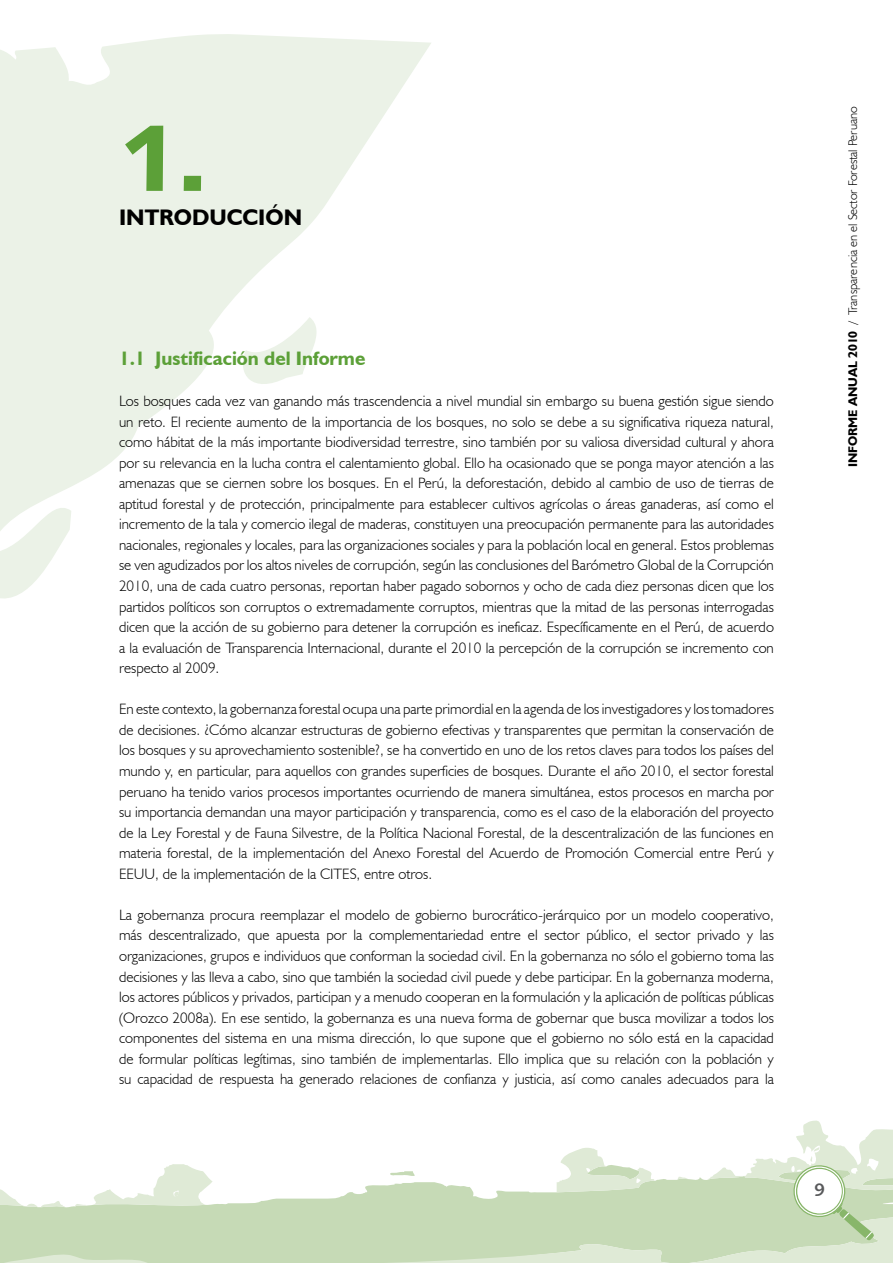
<style>
.page{position:relative;width:893px;height:1263px;background:#fff}
.page>*{position:absolute;margin:0;border:0;box-sizing:border-box;transform-origin:0 0}
.t1{font:94.5px "Humanist 531 BT Black A";color:#5ca038}
.t2{font:700 22.5px "Humanist 521 BT";color:#000}
.t3{font:700 19.5px "Humanist 521 BT";color:#5ca038}
.t4{font:18px "Humanist 531 BT Bold A";color:#58595b}
.t5{font:300 15px/20.5px "Humanist 521 BT";color:#000;text-align:justify}
.t6{font:300 12.6px "Humanist 521 BT";color:#000}
.s1{font-weight:700}
</style>
<div class="page">
<svg style="left:0;top:1120px;width:893px;height:143px"></svg>
<div style="left:797px;top:1169px;width:45px;height:44px;background:#fff;border-radius:50%"></div>
<svg style="left:0;top:34px;width:431px;height:565px;fill:#ebf2e7"></svg>
<svg style="left:241px;top:317px;width:77px;height:69px"></svg>
<h1 class="t1" style="left:119px;top:98px;width:90px">1.</h1>
<h2 class="t2" style="left:119px;top:204px;width:185px">INTRODUCCIÓN</h2>
<h3 class="t3" style="left:119px;top:346px;width:248px">1.1 Justificación del Informe</h3>
<p class="t5" style="left:119px;top:390px;width:656px">Los bosques cada vez van ganando más trascendencia a nivel mundial sin embargo su buena gestión sigue siendo un reto. El reciente aumento de la importancia de los bosques, no solo se debe a su significativa riqueza natural, como hábitat de la más importante biodiversidad terrestre, sino también por su valiosa diversidad cultural y ahora por su relevancia en la lucha contra el calentamiento global. Ello ha ocasionado que se ponga mayor atención a las amenazas que se ciernen sobre los bosques. En el Perú, la deforestación, debido al cambio de uso de tierras de aptitud forestal y de protección, principalmente para establecer cultivos agrícolas o áreas ganaderas, así como el incremento de la tala y comercio ilegal de maderas, constituyen una preocupación permanente para las autoridades nacionales, regionales y locales, para las organizaciones sociales y para la población local en general. Estos problemas se ven agudizados por los altos niveles de corrupción, según las conclusiones del Barómetro Global de la Corrupción 2010, una de cada cuatro personas, reportan haber pagado sobornos y ocho de cada diez personas dicen que los partidos políticos son corruptos o extremadamente corruptos, mientras que la mitad de las personas interrogadas dicen que la acción de su gobierno para detener la corrupción es ineficaz. Específicamente en el Perú, de acuerdo a la evaluación de Transparencia Internacional, durante el 2010 la percepción de la corrupción se incremento con respecto al 2009.</p>
<p class="t5" style="left:119px;top:699px;width:656px">En este contexto, la gobernanza forestal ocupa una parte primordial en la agenda de los investigadores y los tomadores de decisiones. ¿Cómo alcanzar estructuras de gobierno efectivas y transparentes que permitan la conservación de los bosques y su aprovechamiento sostenible?, se ha convertido en uno de los retos claves para todos los países del mundo y, en particular, para aquellos con grandes superficies de bosques. Durante el año 2010, el sector forestal peruano ha tenido varios procesos importantes ocurriendo de manera simultánea, estos procesos en marcha por su importancia demandan una mayor participación y transparencia, como es el caso de la elaboración del proyecto de la Ley Forestal y de Fauna Silvestre, de la Política Nacional Forestal, de la descentralización de las funciones en materia forestal, de la implementación del Anexo Forestal del Acuerdo de Promoción Comercial entre Perú y EEUU, de la implementación de la CITES, entre otros.</p>
<p class="t5" style="left:119px;top:904px;width:656px">La gobernanza procura reemplazar el modelo de gobierno burocrático-jerárquico por un modelo cooperativo, más descentralizado, que apuesta por la complementariedad entre el sector público, el sector privado y las organizaciones, grupos e individuos que conforman la sociedad civil. En la gobernanza no sólo el gobierno toma las decisiones y las lleva a cabo, sino que también la sociedad civil puede y debe participar. En la gobernanza moderna, los actores públicos y privados, participan y a menudo cooperan en la formulación y la aplicación de políticas públicas (Orozco 2008a). En ese sentido, la gobernanza es una nueva forma de gobernar que busca movilizar a todos los componentes del sistema en una misma dirección, lo que supone que el gobierno no sólo está en la capacidad de formular políticas legítimas, sino también de implementarlas. Ello implica que su relación con la población y su capacidad de respuesta ha generado relaciones de confianza y justicia, así como canales adecuados para la</p>
<p class="t6" style="left:845px;top:467px;width:363px;rotate:-90deg"><span class="s1">INFORME ANUAL 2010</span> / Transparencia en el Sector Forestal Peruano</p>
<p class="t4" style="left:814px;top:1179px;width:12px">9</p>
</div>
